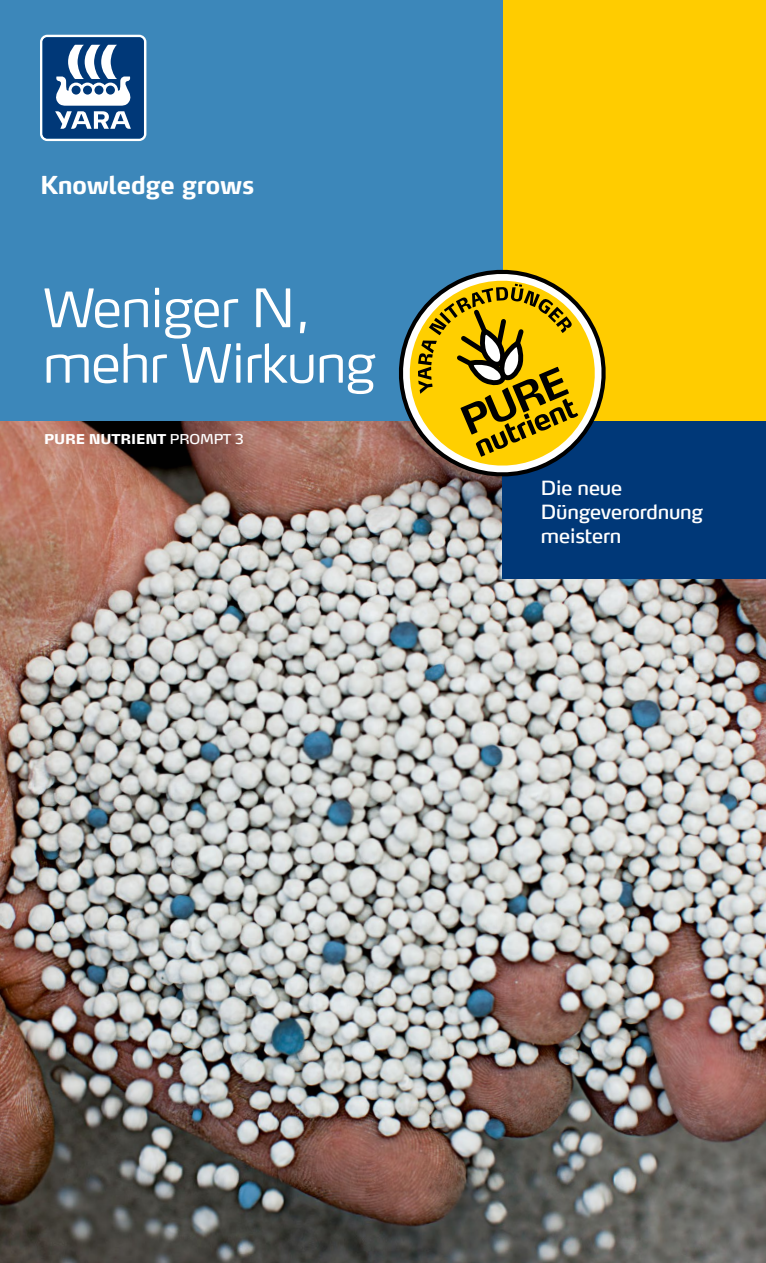
<style>
.page{position:relative;width:766px;height:1263px;background:#fff}
.page>*{position:absolute;margin:0;border:0;box-sizing:border-box;transform-origin:0 0}
.t1{font:300 52.5px/55.5px "Yara Max LF";letter-spacing:-.015em;color:#fff}
.t2{font:700 24.6px "Yara Max LF";letter-spacing:-.01em;color:#fff}
.t3{font:19.5px/24px "Yara Max LF";letter-spacing:-.01em;color:#fff}
.t4{font:800 13.5px "Yara Max LF";letter-spacing:-.01em;color:#fff}
.s1{font-weight:400}
</style>
<div class="page">
<img style="left:0;top:421px;width:765px;height:842px">
<div style="left:502px;top:421px;width:263px;height:158px;background:#003878"></div>
<div style="left:502px;top:0;width:263px;height:421px;background:#fc0"></div>
<div style="left:0;top:0;width:502px;height:421px;background:#3c87ba"></div>
<svg style="left:40px;top:35px;width:106px;height:106px;background:#577ca6"></svg>
<svg style="left:397px;top:258px;width:209px;height:222px"></svg>
<svg style="left:418px;top:284px;width:160px;height:173px"></svg>
<p class="t2" style="left:40px;top:169px;width:216px">Knowledge grows</p>
<h1 class="t1" style="left:43px;top:279px;width:334px">Weniger N, mehr Wirkung</h1>
<p class="t4" style="left:44px;top:430px;width:201px">PURE NUTRIENT <span class="s1">PROMPT 3</span></p>
<p class="t3" style="left:541px;top:476px;width:163px">Die neue<br>Düngeverordnung meistern</p>
</div>
